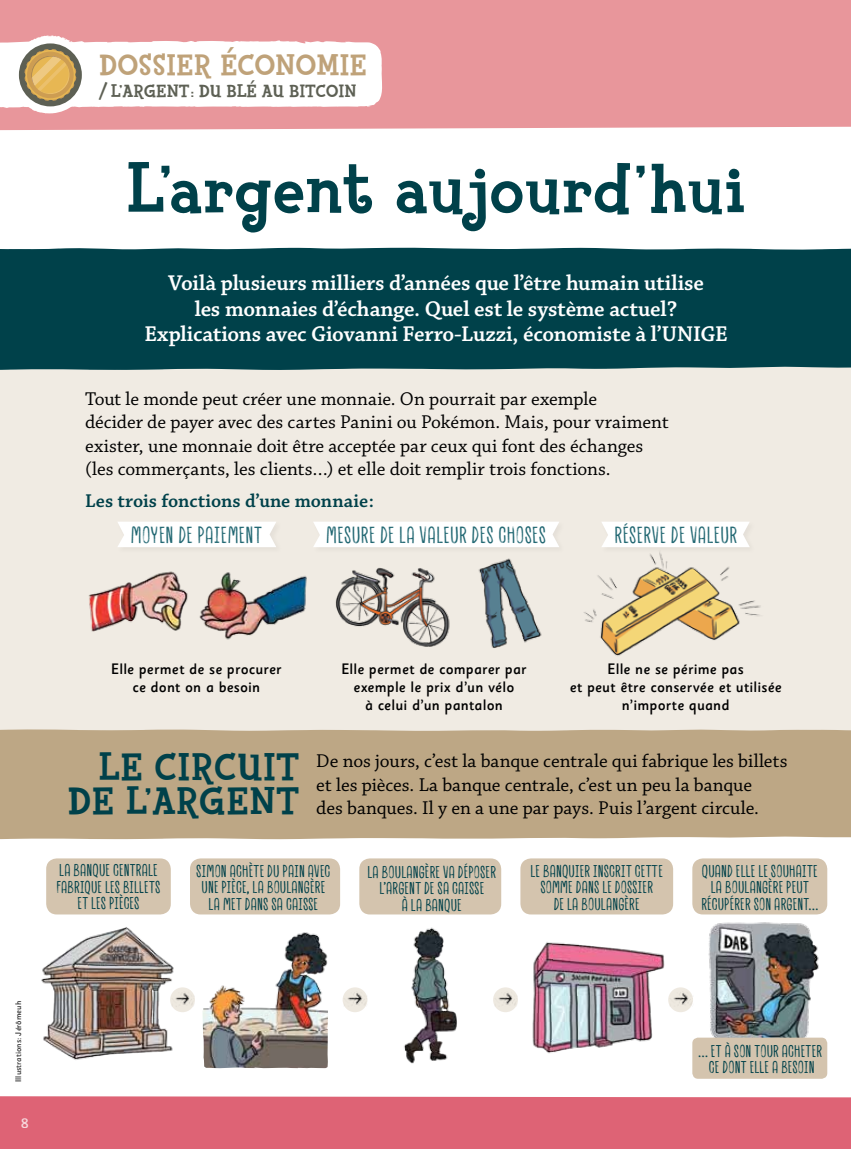
<style>
.page{position:relative;width:851px;height:1149px;background:#fff}
.page>*{position:absolute;margin:0;border:0;box-sizing:border-box;transform-origin:0 0}
.t1{font:800 70.5px "Fink";letter-spacing:.01em;color:#00414a}
.t2{font:800 39px/34.5px "Fink";letter-spacing:.09em;color:#00414a}
.t3{font:800 30px "Fink";letter-spacing:.035em;color:#bfa279}
.t4{font:600 22.5px/25.5px "Chaparral Pro";letter-spacing:-.01em;color:#fff;text-align:center}
.t5{font:22.5px "Canvas Inline";letter-spacing:.02em;color:#216772}
.t6{font:19.5px/23.4px "Chaparral Pro";letter-spacing:-.005em;color:#000}
.t7{font:600 19.5px "Chaparral Pro";letter-spacing:-.005em;color:#00414a}
.t8{font:800 18px "Fink";letter-spacing:.145em;color:#5d6054}
.t9{font:16.5px/16.5px "Canvas Inline";letter-spacing:.01em;color:#00414a;text-align:center}
.t10{font:500 15px/18px "Sassoon Sans";letter-spacing:.005em;color:#000;text-align:center}
.t11{font:500 13.5px "Sassoon Sans";color:#fff}
.t12{font:500 8.25px "Sassoon Sans";color:#000}
</style>
<div class="page">
<div style="left:0;top:0;width:850px;height:1148px;background:#f0ebe3"></div>
<div style="left:116px;top:520px;width:167px;height:34px;background:#ebe6e0"></div>
<svg style="left:117px;top:521px;width:159px;height:26px;background:#fdfdfc"></svg>
<div style="left:602px;top:522px;width:147px;height:22px;background:#fff"></div>
<div style="left:313px;top:522px;width:246px;height:25px;background:#fff"></div>
<div style="left:0;top:741px;width:850px;height:407px;background:#fff"></div>
<div style="left:190px;top:858px;width:150px;height:56px;background:#d4c4ae;border-radius:11px"></div>
<div style="left:46px;top:858px;width:125px;height:56px;background:#d4c4ae;border-radius:11px"></div>
<div style="left:692px;top:858px;width:135px;height:56px;background:#d4c4ae;border-radius:11px"></div>
<div style="left:520px;top:858px;width:153px;height:56px;background:#d4c4ae;border-radius:11px"></div>
<div style="left:359px;top:858px;width:142px;height:56px;background:#d4c4ae;border-radius:11px"></div>
<div style="left:0;top:250px;width:850px;height:120px;background:#00414a"></div>
<div style="left:0;top:729px;width:850px;height:110px;background:#bda785"></div>
<div style="left:0;top:1096px;width:850px;height:52px;background:#de6375"></div>
<div style="left:0;top:130px;width:850px;height:120px;background:#fff"></div>
<div style="left:0;top:0;width:850px;height:130px;background:#e8969b"></div>
<img style="left:583px;top:544px;width:178px;height:112px">
<img style="left:88px;top:571px;width:219px;height:69px">
<img style="left:325px;top:544px;width:222px;height:104px">
<img style="left:532px;top:942px;width:133px;height:112px">
<img style="left:404px;top:927px;width:53px;height:137px">
<img style="left:41px;top:927px;width:135px;height:133px">
<svg style="left:0;top:34px;width:384px;height:79px;background:#f3e1dc"></svg>
<img style="left:202px;top:914px;width:127px;height:154px">
<img style="left:708px;top:922px;width:111px;height:115px">
<div style="left:692px;top:1037px;width:135px;height:41px;background:#d4c4ae;border-radius:6px"></div>
<svg style="left:170px;top:987px;width:25px;height:24px"></svg>
<div style="left:342px;top:987px;width:25px;height:24px;background:#eee9e0;border-radius:50%"></div>
<svg style="left:493px;top:987px;width:25px;height:24px"></svg>
<svg style="left:668px;top:987px;width:25px;height:24px"></svg>
<img style="left:170px;top:991px;width:25px;height:16px">
<img style="left:342px;top:991px;width:25px;height:16px">
<img style="left:493px;top:991px;width:25px;height:16px">
<img style="left:668px;top:991px;width:25px;height:16px">
<h3 class="t3" style="left:99px;top:47px;width:158px">DOSSIER ÉCONOMIE</h3>
<p class="t8" style="left:98px;top:80px;width:68px">/L’ARGENT</p>
<p class="t8" style="left:191px;top:80px;width:109px">: DUBLÉ AUBITCOIN</p>
<h1 class="t1" style="left:127px;top:145px;width:619px">L’ARGENT AUJOURD’HUI</h1>
<p class="t4" style="left:144px;top:271px;width:584px">Voilà plusieurs milliers d’années que l’être humain utilise<br>les monnaies d’échange. Quel est le système actuel?<br>Explications avec Giovanni Ferro-Luzzi, économiste à l’UNIGE</p>
<p class="t6" style="left:85px;top:387px;width:585px">Tout le monde peut créer une monnaie. On pourrait par exemple<br>décider de payer avec des cartes Panini ou Pokémon. Mais, pour vraiment exister, une monnaie doit être acceptée par ceux qui font des échanges (les commerçants, les clients…) et elle doit remplir trois fonctions.</p>
<p class="t7" style="left:85px;top:489px;width:290px">Les trois fonctions d’une monnaie:</p>
<p class="t5" style="left:131px;top:521px;width:133px">MOYEN DE PAIEMENT</p>
<p class="t5" style="left:326px;top:521px;width:221px">MESURE DE LA VALEUR DES CHOSES</p>
<p class="t5" style="left:614px;top:521px;width:124px">RÉSERVE DE VALEUR</p>
<p class="t10" style="left:111px;top:660px;width:172px">Elle permet de se procurer ce dont on a besoin</p>
<p class="t10" style="left:341px;top:660px;width:187px">Elle permet de comparer par exemple le prix d’un vélo<br>à celui d’un pantalon</p>
<p class="t10" style="left:569px;top:660px;width:213px">Elle ne se périme pas<br>et peut être conservée et utilisée n’importe quand</p>
<h2 class="t2" style="left:68px;top:750px;width:184px;text-indent:31px">LE CIRCUIT<br>DE L’ARGENT</h2>
<p class="t6" style="left:316px;top:750px;width:472px">De nos jours, c’est la banque centrale qui fabrique les billets et les pièces. La banque centrale, c’est un peu la banque<br>des banques. Il y en a une par pays. Puis l’argent circule.</p>
<p class="t9" style="left:56px;top:861px;width:105px">LA BANQUE CENTRALE<br>FABRIQUE LES BILLETS<br>ET LES PIÈCES</p>
<p class="t9" style="left:196px;top:862px;width:136px">SIMON ACHÈTE DU PAIN AVEC<br>UNE PIÈCE, LA BOULANGÈRE<br>LA MET DANS SA CAISSE</p>
<p class="t9" style="left:530px;top:862px;width:134px">LE BANQUIER INSCRIT CETTE<br>SOMME DANS LE DOSSIER<br>DE LA BOULANGÈRE</p>
<p class="t9" style="left:367px;top:863px;width:130px">LA BOULANGÈRE VA DÉPOSER<br>L’ARGENT DE SA CAISSE<br>À LA BANQUE</p>
<p class="t9" style="left:701px;top:862px;width:118px">QUAND ELLE LE SOUHAITE<br>LA BOULANGÈRE PEUT<br>RÉCUPÉRER SON ARGENT…</p>
<p class="t12" style="left:14px;top:1081px;width:83px;rotate:-90deg">Illustrations : Jérômeuh</p>
<p class="t11" style="left:21px;top:1114px;width:9px">8</p>
<p class="t9" style="left:698px;top:1041px;width:125px">… ET À SON TOUR ACHETER<br>CE DONT ELLE A BESOIN</p>
</div>
